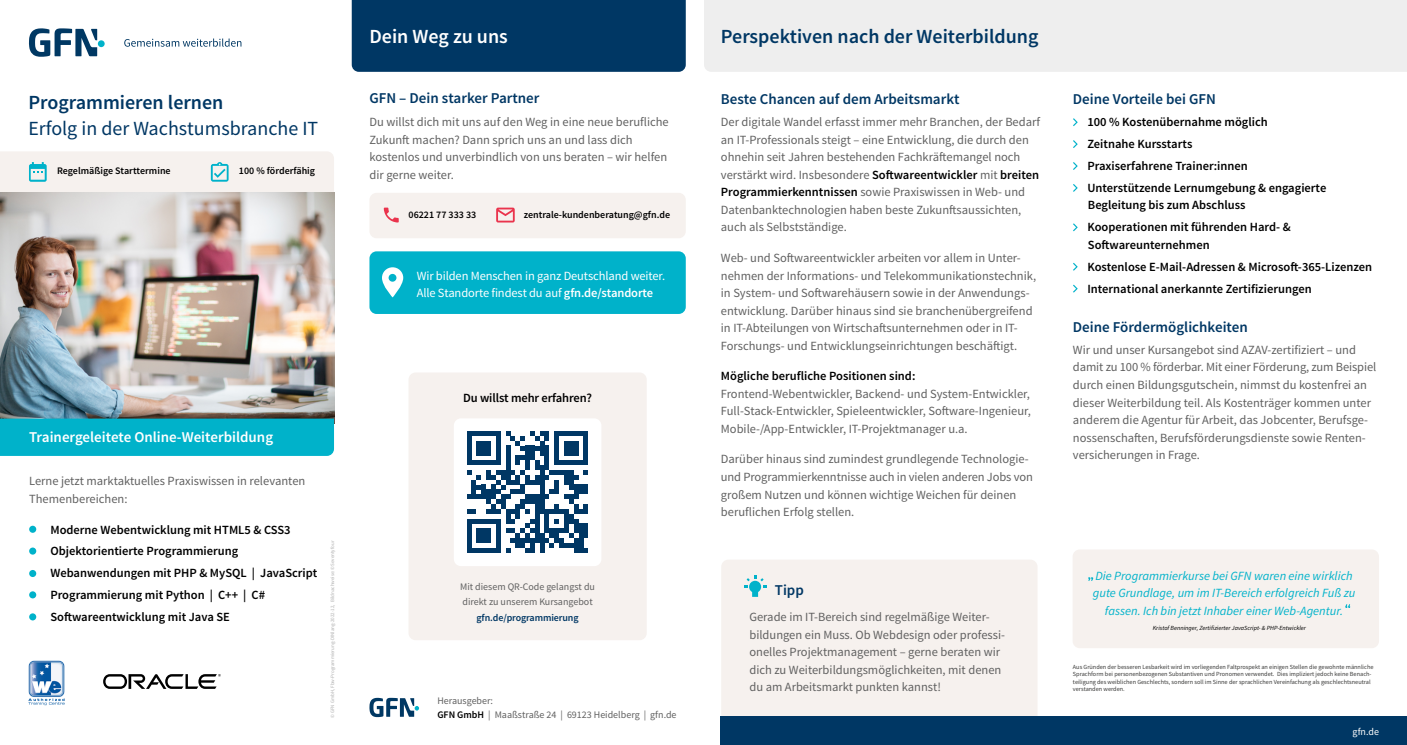
<style>
.page{position:relative;width:1407px;height:745px;background:#fff}
.page>*{position:absolute;margin:0;border:0;box-sizing:border-box;transform-origin:0 0}
.t1{font:600 20px "Source Sans Pro";color:#003764}
.t2{font:20px "Source Sans Pro";color:#003764}
.t3{font:600 20px "Source Sans Pro";color:#fff}
.t4{font:600 15px "Source Sans Pro";color:#003764}
.t5{font:600 15px "Source Sans Pro";color:#fff}
.t6{font:12.5px/17.5px "Source Sans Pro";color:#606060}
.t7{font:600 12.5px/21.9px "Source Sans Pro";color:#000}
.t8{font:italic 12.5px/17.5px "Source Sans Pro";color:#00b2ca;text-align:center}
.t9{font:12.5px/17.5px "Source Sans Pro";letter-spacing:-.01em;color:#fff}
.t10{font:10px/15px "Source Sans Pro";color:#606060}
.t11{font:600 10px "Source Sans Pro";color:#000}
.t12{font:600 10px "Source Sans Pro";letter-spacing:-.01em;color:#003764}
.t13{font:10px "Source Sans Pro";color:#fff}
.t14{font:6.25px/7.5px "Source Sans Pro";color:#3c3c3b}
.t15{font:italic 6.25px "Source Sans Pro";color:#000}
.t16{font:5px "Source Sans Pro";color:#afafaf}
.s1{font-weight:600}
.s2{font-weight:600;color:#000}
</style>
<div class="page">
<div style="left:369px;top:251px;width:317px;height:63px;background:#00b2ca;border-radius:7px"></div>
<div style="left:721px;top:560px;width:316px;height:156px;background:#f6f1ee"></div>
<div style="left:369px;top:193px;width:317px;height:45px;background:#f6f1ee;border-radius:7px"></div>
<div style="left:704px;top:0;width:703px;height:72px;background:#eee"></div>
<div style="left:721px;top:716px;width:686px;height:28px;background:#003764"></div>
<div style="left:352px;top:0;width:334px;height:72px;background:#003764"></div>
<svg style="left:29px;top:28px;width:76px;height:29px"></svg>
<svg style="left:124px;top:38px;width:117px;height:9px"></svg>
<svg style="left:369px;top:697px;width:50px;height:19px"></svg>
<svg style="left:382px;top:267px;width:21px;height:30px"></svg>
<img style="left:0;top:203px;width:334px;height:215px">
<div style="left:0;top:418px;width:334px;height:37px;background:#00b2ca"></div>
<div style="left:408px;top:372px;width:239px;height:267px;background:#f6f1ee;border-radius:7px"></div>
<div style="left:454px;top:418px;width:147px;height:147px;background:#fff;border-radius:7px"></div>
<svg style="left:467px;top:431px;width:121px;height:121px"></svg>
<div style="left:29px;top:525px;width:7px;height:7px;background:#00b2ca;border-radius:50%"></div>
<div style="left:29px;top:547px;width:7px;height:7px;background:#00b2ca;border-radius:50%"></div>
<svg style="left:29px;top:569px;width:7px;height:7px"></svg>
<div style="left:29px;top:591px;width:7px;height:7px;background:#00b2ca;border-radius:50%"></div>
<div style="left:29px;top:613px;width:7px;height:7px;background:#00b2ca;border-radius:50%"></div>
<svg style="left:1073px;top:118px;width:5px;height:8px"></svg>
<svg style="left:1073px;top:140px;width:5px;height:8px"></svg>
<svg style="left:1073px;top:162px;width:5px;height:8px"></svg>
<svg style="left:1073px;top:184px;width:5px;height:8px"></svg>
<svg style="left:1073px;top:223px;width:5px;height:8px"></svg>
<svg style="left:1073px;top:262px;width:5px;height:8px"></svg>
<svg style="left:1073px;top:284px;width:5px;height:8px"></svg>
<svg style="left:744px;top:575px;width:22px;height:21px"></svg>
<div style="left:1072px;top:549px;width:307px;height:98px;background:#f6f1ee;border-radius:7px"></div>
<img style="left:28px;top:660px;width:37px;height:46px">
<svg style="left:103px;top:674px;width:118px;height:14px"></svg>
<svg style="left:0;top:151px;width:334px;height:52px;background:#e9e8e6"></svg>
<svg style="left:384px;top:207px;width:15px;height:15px"></svg>
<svg style="left:496px;top:207px;width:19px;height:15px"></svg>
<svg style="left:1088px;top:577px;width:5px;height:3px"></svg>
<svg style="left:1345px;top:604px;width:5px;height:3px"></svg>
<h1 class="t1" style="left:28px;top:89px;width:197px">Programmieren lernen</h1>
<h1 class="t2" style="left:28px;top:116px;width:291px">Erfolg in der Wachstumsbranche IT</h1>
<p class="t11" style="left:57px;top:165px;width:115px">Regelmäßige Starttermine</p>
<p class="t11" style="left:239px;top:165px;width:78px">100 % förderfähig</p>
<h1 class="t3" style="left:369px;top:24px;width:140px">Dein Weg zu uns</h1>
<p class="t4" style="left:369px;top:89px;width:172px">GFN – Dein starker Partner</p>
<p class="t6" style="left:369px;top:113px;width:301px">Du willst dich mit uns auf den Weg in eine neue berufliche Zukunft machen? Dann sprich uns an und lass dich kostenlos und unverbindlich von uns beraten – wir helfen dir gerne weiter.</p>
<p class="t11" style="left:409px;top:208px;width:69px">06221 77 333 33</p>
<p class="t11" style="left:524px;top:208px;width:148px">zentrale-kundenberatung@gfn.de</p>
<p class="t9" style="left:417px;top:266px;width:250px">Wir bilden Menschen in ganz Deutschland weiter.<br>Alle Standorte findest du auf <span class="s1">gfn.de/standorte</span></p>
<p class="t5" style="left:29px;top:427px;width:245px">Trainergeleitete Online-Weiterbildung</p>
<p class="t6" style="left:29px;top:472px;width:278px">Lerne jetzt marktaktuelles Praxiswissen in relevanten<br>Themenbereichen:</p>
<p class="t7" style="left:50px;top:518px;width:268px">Moderne Webentwicklung mit HTML5 &amp; CSS3<br>Objektorientierte Programmierung Webanwendungen mit PHP &amp; MySQL | JavaScript Programmierung mit Python | C++ | C# Softwareentwicklung mit Java SE</p>
<p class="t16" style="left:329px;top:717px;width:179px;rotate:-90deg">© GFN GmbH, Fbw-Programmierung-DINlang-2022-12, Bildnachweise: ©Seventyfour</p>
<p class="t7" style="left:463px;top:387px;width:130px">Du willst mehr erfahren?</p>
<p class="t10" style="left:460px;top:579px;width:136px">Mit diesem QR-Code gelangst du direkt zu unserem Kursangebot</p>
<p class="t12" style="left:476px;top:611px;width:104px">gfn.de/programmierung</p>
<p class="t10" style="left:437px;top:694px;width:241px;line-height:13.1px">Herausgeber:<br><span class="s2">GFN GmbH</span> | Maaßstraße 24 | 69123 Heidelberg | gfn.de</p>
<h1 class="t1" style="left:721px;top:24px;width:319px">Perspektiven nach der Weiterbildung</h1>
<p class="t4" style="left:721px;top:90px;width:240px">Beste Chancen auf dem Arbeitsmarkt</p>
<p class="t6" style="left:721px;top:113px;width:321px">Der digitale Wandel erfasst immer mehr Branchen, der Bedarf an IT-Professionals steigt – eine Entwicklung, die durch den ohnehin seit Jahren bestehenden Fachkräftemangel noch verstärkt wird. Insbesondere <span class="s2">Softwareentwickler</span> mit <span class="s2">breiten Programmierkenntnissen</span> sowie Praxiswissen in Web- und Datenbanktechnologien haben beste Zukunftsaussichten, auch als Selbstständige.</p>
<p class="t6" style="left:721px;top:249px;width:317px">Web- und Softwareentwickler arbeiten vor allem in Unter&shy;nehmen der Informations- und Telekommunikationstechnik, in System- und Softwarehäusern sowie in der Anwendungs&shy;entwicklung. Darüber hinaus sind sie branchenübergreifend in IT-Abteilungen von Wirtschaftsunternehmen oder in IT-Forschungs- und Entwicklungseinrichtungen beschäftigt.</p>
<p class="t7" style="left:721px;top:365px;width:196px">Mögliche berufliche Positionen sind:</p>
<p class="t6" style="left:721px;top:385px;width:311px;text-align:justify">Frontend-Webentwickler, Backend- und System-Entwickler, Full-Stack-Entwickler, Spieleentwickler, Software-Ingenieur, Mobile-/App-Entwickler, IT-Projektmanager u.a.</p>
<p class="t6" style="left:721px;top:450px;width:313px">Darüber hinaus sind zumindest grundlegende Technologie&shy;und Programmierkenntnisse auch in vielen anderen Jobs von großem Nutzen und können wichtige Weichen für deinen beruflichen Erfolg stellen.</p>
<p class="t4" style="left:775px;top:580px;width:30px">Tipp</p>
<p class="t6" style="left:749px;top:608px;width:257px">Gerade im IT-Bereich sind regelmäßige Weiter&shy;bildungen ein Muss. Ob Webdesign oder professi&shy;onelles Projektmanagement – gerne beraten wir dich zu Weiterbildungsmöglichkeiten, mit denen du am Arbeitsmarkt punkten kannst!</p>
<p class="t4" style="left:1073px;top:90px;width:144px">Deine Vorteile bei GFN</p>
<p class="t7" style="left:1087px;top:111px;width:240px">100 % Kostenübernahme möglich<br>Zeitnahe Kursstarts<br>Praxiserfahrene Trainer:innen<br>Unterstützende Lernumgebung &amp; engagierte</p>
<p class="t7" style="left:1087px;top:194px;width:205px">Begleitung bis zum Abschluss<br>Kooperationen mit führenden Hard- &amp;</p>
<p class="t7" style="left:1087px;top:234px;width:286px">Softwareunternehmen<br>Kostenlose E-Mail-Adressen &amp; Microsoft-365-Lizenzen<br>International anerkannte Zertifizierungen</p>
<p class="t4" style="left:1073px;top:317px;width:176px">Deine Fördermöglichkeiten</p>
<p class="t6" style="left:1073px;top:341px;width:305px">Wir und unser Kursangebot sind AZAV-zertifiziert – und damit zu 100 % förderbar. Mit einer Förderung, zum Beispiel durch einen Bildungsgutschein, nimmst du kostenfrei an dieser Weiterbildung teil. Als Kostenträger kommen unter anderem die Agentur für Arbeit, das Jobcenter, Berufsge&shy;nossenschaften, Berufsförderungsdienste sowie Renten&shy;versicherungen in Frage.</p>
<p class="t8" style="left:1093px;top:566px;width:264px">Die Programmierkurse bei GFN waren eine wirklich gute Grundlage, um im IT-Bereich erfolgreich Fuß zu fassen. Ich bin jetzt Inhaber einer Web-Agentur.</p>
<p class="t15" style="left:1153px;top:623px;width:155px">Kristof Benninger, Zertifizierter JavaScript- &amp; PHP-Entwickler</p>
<p class="t14" style="left:1073px;top:662px;width:302px">Aus Gründen der besseren Lesbarkeit wird im vorliegenden Faltprospekt an einigen Stellen die gewohnte männliche Sprachform bei personenbezogenen Substantiven und Pronomen verwendet. Dies impliziert jedoch keine Benach&shy;teiligung des weiblichen Geschlechts, sondern soll im Sinne der sprachlichen Vereinfachung als geschlechtsneutral verstanden werden.</p>
<p class="t13" style="left:1352px;top:724px;width:28px">gfn.de</p>
</div>
